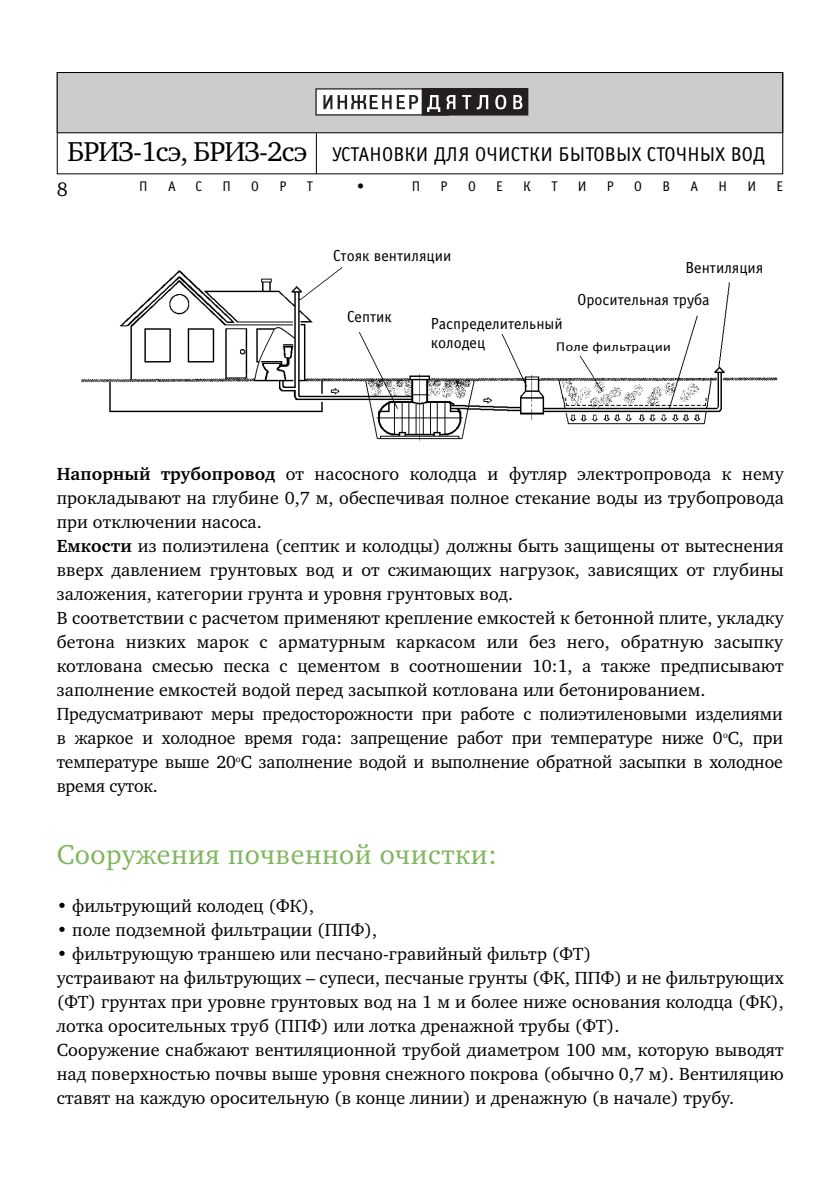
<style>
.page{position:relative;width:840px;height:1191px;background:#fff}
.page>*{position:absolute;margin:0;border:0;box-sizing:border-box;transform-origin:0 0}
.t1{font:28px "Charter C";letter-spacing:.015em;color:#80b65d}
.t2{font:28px "Charter C";letter-spacing:-.035em;color:#000}
.t3{font:20px "Officina Sans C";letter-spacing:.01em;color:#000}
.t4{font:20px "Charter C";color:#000}
.t5{font:18px/24px "Charter C";letter-spacing:.005em;color:#000}
.t6{font:16px/32px "Officina Sans C";color:#000}
.t7{font:14px "Officina Sans C";color:#000}
.t8{font:12.6px "Officina Sans C";color:#000;scale:1.28 1}
.s1{font-weight:700}
</style>
<div class="page">
<div style="left:58px;top:73px;width:723px;height:59px;background:#ccc"></div>
<div style="left:316px;top:89px;width:132px;height:26px;background:#fff"></div>
<div style="left:315px;top:88px;width:134px;height:27px;border:1px solid #231f20"></div>
<div style="left:422px;top:89px;width:105px;height:26px;background:#231f20"></div>
<div style="left:421px;top:88px;width:107px;height:27px;border:1px solid #231f20"></div>
<svg style="left:323px;top:95px;width:95px;height:14px"></svg>
<svg style="left:427px;top:95px;width:13px;height:17px"></svg>
<svg style="left:446px;top:95px;width:9px;height:14px"></svg>
<svg style="left:462px;top:95px;width:26px;height:14px"></svg>
<svg style="left:495px;top:95px;width:11px;height:14px"></svg>
<svg style="left:513px;top:95px;width:9px;height:14px"></svg>
<div style="left:57px;top:72px;width:725px;height:61px;border:1px solid #000"></div>
<hr style="left:316px;top:133px;width:1px;height:41px;background:#000">
<img style="left:81px;top:267px;width:697px;height:174px">
<h1 class="t2" style="left:68px;top:141px;width:241px">БРИЗ-1сэ, БРИЗ-2сэ</h1>
<p class="t3" style="left:332px;top:143px;width:434px">УСТАНОВКИ ДЛЯ ОЧИСТКИ БЫТОВЫХ СТОЧНЫХ ВОД</p>
<p class="t4" style="left:57px;top:181px;width:13px">8</p>
<p class="t7" style="left:139px;top:178px;width:10px">П</p>
<p class="t7" style="left:168px;top:178px;width:9px">А</p>
<p class="t7" style="left:195px;top:178px;width:8px">С</p>
<p class="t7" style="left:222px;top:178px;width:10px">П</p>
<p class="t7" style="left:251px;top:178px;width:9px">О</p>
<p class="t7" style="left:279px;top:178px;width:9px">Р</p>
<p class="t7" style="left:306px;top:178px;width:8px">Т</p>
<p class="t7" style="left:357px;top:178px;width:8px">•</p>
<p class="t7" style="left:411px;top:178px;width:10px">П</p>
<p class="t7" style="left:440px;top:178px;width:9px">Р</p>
<p class="t7" style="left:467px;top:178px;width:9px">О</p>
<p class="t7" style="left:496px;top:178px;width:8px">Е</p>
<p class="t7" style="left:523px;top:178px;width:9px">К</p>
<p class="t7" style="left:551px;top:178px;width:8px">Т</p>
<p class="t7" style="left:577px;top:178px;width:10px">И</p>
<p class="t7" style="left:606px;top:178px;width:9px">Р</p>
<p class="t7" style="left:634px;top:178px;width:9px">О</p>
<p class="t7" style="left:662px;top:178px;width:9px">В</p>
<p class="t7" style="left:690px;top:178px;width:9px">А</p>
<p class="t7" style="left:718px;top:178px;width:10px">Н</p>
<p class="t7" style="left:747px;top:178px;width:10px">И</p>
<p class="t7" style="left:776px;top:178px;width:8px">Е</p>
<p class="t6" style="left:333px;top:240px;width:120px">Стояк вентиляции</p>
<p class="t6" style="left:577px;top:252px;width:187px;text-indent:108px">Вентиляция<br>Оросительная труба</p>
<p class="t6" style="left:347px;top:301px;width:46px">Септик</p>
<p class="t6" style="left:430px;top:313px;width:133px;line-height:19.2px">Распределительный колодец</p>
<p class="t8" style="left:555px;top:339px;width:92px">Поле фильтрации</p>
<p class="t5" style="left:57px;top:463px;width:728px"><span class="s1">Напорный трубопровод</span> от насосного колодца и футляр электропровода к нему прокладывают на глубине 0,7 м, обеспечивая полное стекание воды из трубопровода при отключении насоса.<br><span class="s1">Емкости</span> из полиэтилена (септик и колодцы) должны быть защищены от вытеснения вверх давлением грунтовых вод и от сжимающих нагрузок, зависящих от глубины заложения, категории грунта и уровня грунтовых вод.<br>В соответствии с расчетом применяют крепление емкостей к бетонной плите, укладку бетона низких марок с арматурным каркасом или без него, обратную засыпку котлована смесью песка с цементом в соотношении 10:1, а также предписывают заполнение емкостей водой перед засыпкой котлована или бетонированием.<br>Предусматривают меры предосторожности при работе с полиэтиленовыми изделиями в жаркое и холодное время года: запрещение работ при температуре ниже 0<sup>о</sup>С, при температуре выше 20<sup>о</sup>С заполнение водой и выполнение обратной засыпки в холодное время суток.</p>
<h1 class="t1" style="left:57px;top:844px;width:441px">Сооружения почвенной очистки:</h1>
<p class="t5" style="left:57px;top:895px;width:259px">• фильтрующий колодец (ФК),</p>
<p class="t5" style="left:57px;top:919px;width:322px">• поле подземной фильтрации (ППФ),</p>
<p class="t5" style="left:57px;top:943px;width:728px">• фильтрующую траншею или песчано-гравийный фильтр (ФТ)<br>устраивают на фильтрующих – супеси, песчаные грунты (ФК, ППФ) и не фильтрующих (ФТ) грунтах при уровне грунтовых вод на 1 м и более ниже основания колодца (ФК), лотка оросительных труб (ППФ) или лотка дренажной трубы (ФТ).<br>Сооружение снабжают вентиляционной трубой диаметром 100 мм, которую выводят над поверхностью почвы выше уровня снежного покрова (обычно 0,7 м). Вентиляцию ставят на каждую оросительную (в конце линии) и дренажную (в начале) трубу.</p>
</div>
